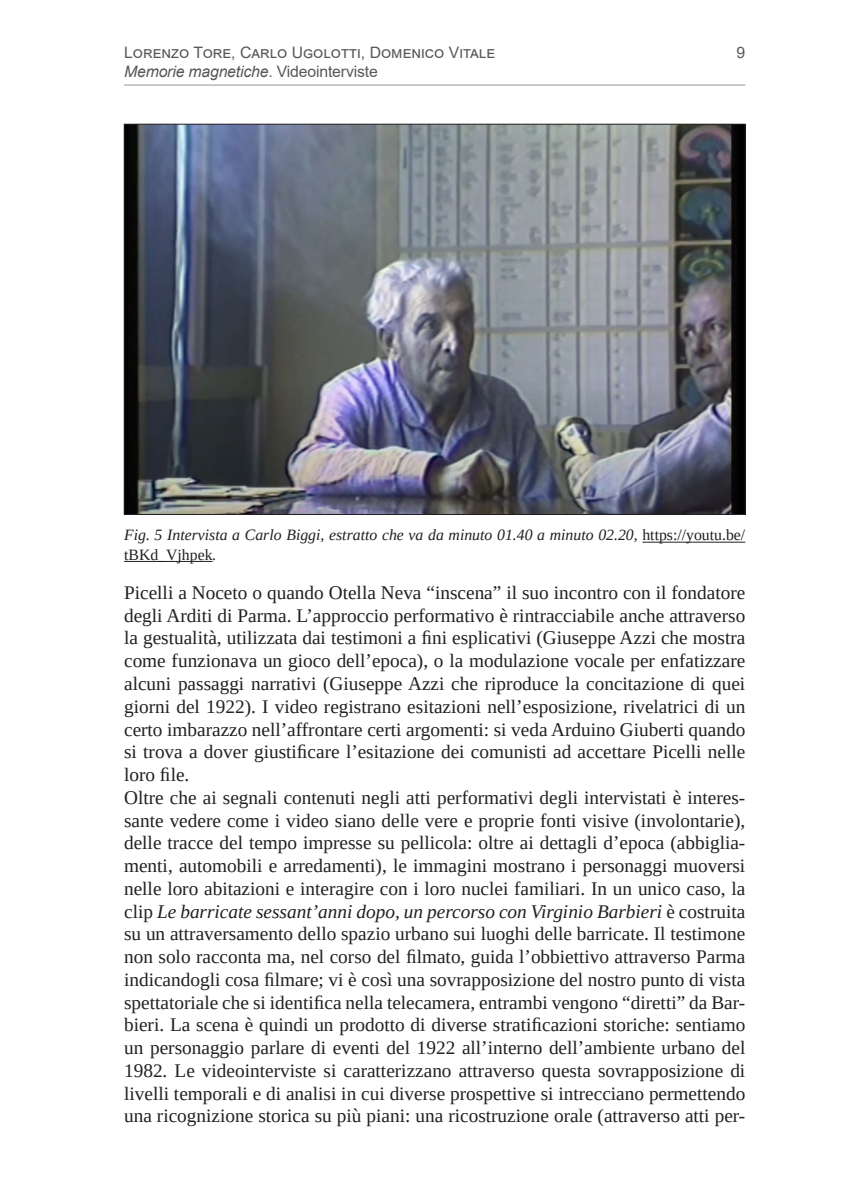
<style>
.page{position:relative;width:844px;height:1191px;background:#fff}
.page>*{position:absolute;margin:0;border:0;box-sizing:border-box;transform-origin:0 0}
.Testo_articoli{font:19.25px/22.8px "Tinos";color:#231f20;text-align:justify}
.Dida{font:italic 15.75px/19.2px "Tinos";color:#231f20}
.t1{font:15.75px/19.2px "Arial";color:#57585a}
.s1{font-style:italic}
.s2{font-style:normal}
</style>
<div class="page">
<hr style="left:124px;top:85px;width:621px;height:1px;background:#939598">
<img style="left:126px;top:126px;width:617px;height:386px">
<hr style="left:642px;top:542px;width:103px;height:1px;background:#231f20">
<hr style="left:124px;top:561px;width:88px;height:1px;background:#231f20">
<p class="t1" style="left:124px;top:43px;width:372px">Lorenzo Tore, Carlo Ugolotti, Domenico Vitale<br><span class="s1">Memorie magnetiche</span>. Videointerviste</p>
<p class="t1" style="left:736px;top:42px;width:10px">9</p>
<p class="Dida" style="left:124px;top:525px;width:622px">Fig. 5 Intervista a Carlo Biggi, estratto che va da minuto 01.40 a minuto 02.20, <span class="s2">https://youtu.be/ tBKd_Vjhpek</span>.</p>
<p class="Testo_articoli" style="left:124px;top:581px;width:622px">Picelli a Noceto o quando Otella Neva “inscena” il suo incontro con il fondatore degli Arditi di Parma. L’approccio performativo è rintracciabile anche attraverso la gestualità, utilizzata dai testimoni a fini esplicativi (Giuseppe Azzi che mostra come funzionava un gioco dell’epoca), o la modulazione vocale per enfatizzare alcuni passaggi narrativi (Giuseppe Azzi che riproduce la concitazione di quei giorni del 1922). I video registrano esitazioni nell’esposizione, rivelatrici di un certo imbarazzo nell’affrontare certi argomenti: si veda Arduino Giuberti quando si trova a dover giustificare l’esitazione dei comunisti ad accettare Picelli nelle loro file.</p>
<p class="Testo_articoli" style="left:124px;top:786px;width:622px">Oltre che ai segnali contenuti negli atti performativi degli intervistati è interes&shy;sante vedere come i video siano delle vere e proprie fonti visive (involontarie), delle tracce del tempo impresse su pellicola: oltre ai dettagli d’epoca (abbiglia&shy;menti, automobili e arredamenti), le immagini mostrano i personaggi muoversi nelle loro abitazioni e interagire con i loro nuclei familiari. In un unico caso, la clip <span class="s1">Le barricate sessant’anni dopo, un percorso con Virginio Barbieri</span> è costruita su un attraversamento dello spazio urbano sui luoghi delle barricate. Il testimone non solo racconta ma, nel corso del filmato, guida l’obbiettivo attraverso Parma indicandogli cosa filmare; vi è così una sovrapposizione del nostro punto di vista spettatoriale che si identifica nella telecamera, entrambi vengono “diretti” da Bar&shy;bieri. La scena è quindi un prodotto di diverse stratificazioni storiche: sentiamo un personaggio parlare di eventi del 1922 all’interno dell’ambiente urbano del 1982. Le videointerviste si caratterizzano attraverso questa sovrapposizione di livelli temporali e di analisi in cui diverse prospettive si intrecciano permettendo una ricognizione storica su più piani: una ricostruzione orale (attraverso atti per-</p>
</div>
